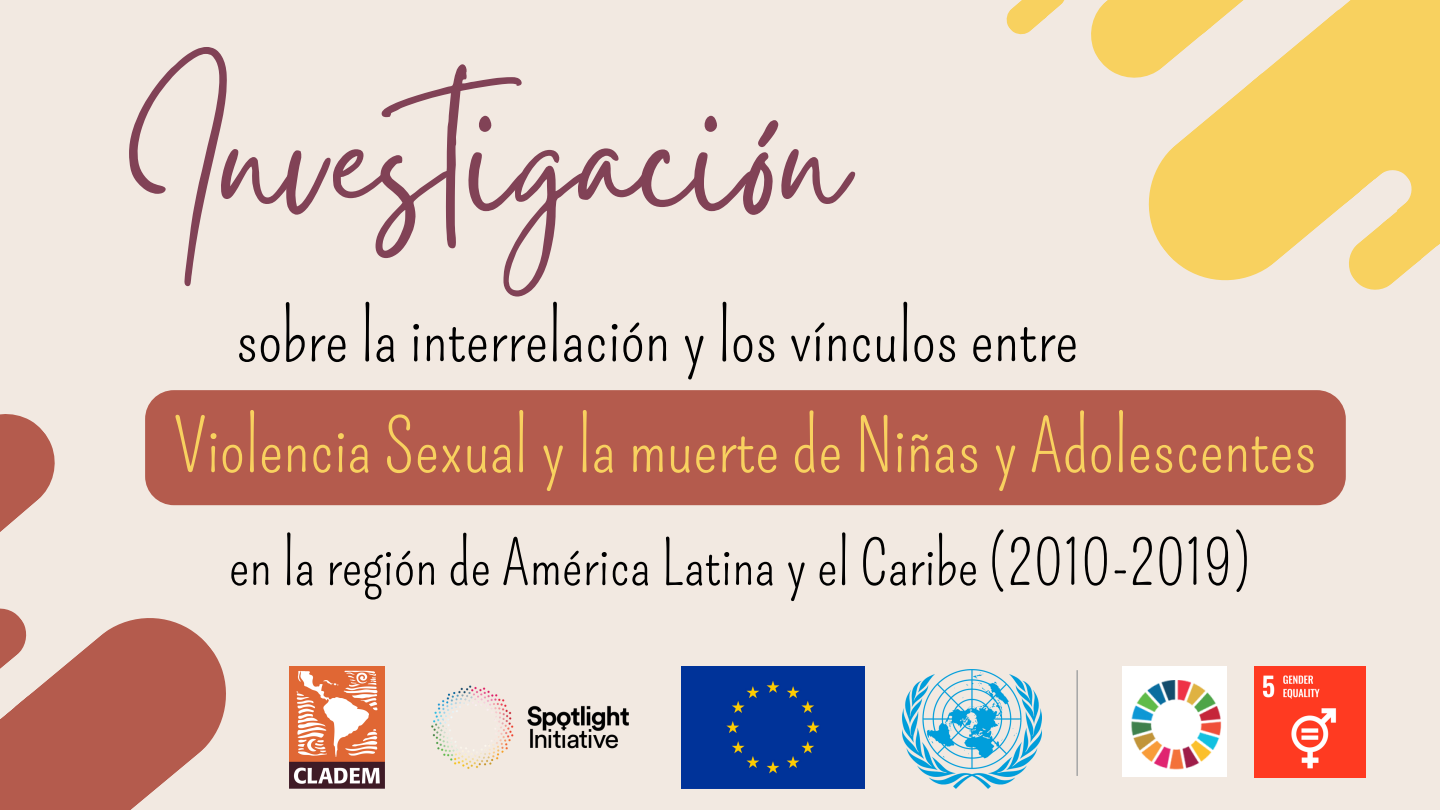
<style>
.page{position:relative;width:1440px;height:810px;background:#f2e9e1}
.page>*{position:absolute;margin:0;border:0;box-sizing:border-box;transform-origin:0 0}
.t1{font:217.2px "Gistesy";color:#814256}
.t2{font:72px "Pompiere";color:#f8d15f}
.t3{font:69px "Pompiere";color:#000}
.t4{font:61px "Pompiere";color:#000}
</style>
<div class="page">
<svg style="left:1271px;top:0;width:169px;height:290px"></svg>
<svg style="left:1148px;top:73px;width:213px;height:217px;fill:#f8d15f"></svg>
<svg style="left:1006px;top:0;width:249px;height:96px"></svg>
<svg style="left:0;top:608px;width:302px;height:202px"></svg>
<svg style="left:14px;top:608px;width:244px;height:202px;fill:#b45b4d"></svg>
<svg style="left:0;top:414px;width:55px;height:118px"></svg>
<img style="left:431px;top:685px;width:198px;height:84px">
<img style="left:289px;top:667px;width:95px;height:121px">
<div style="left:681px;top:667px;width:183px;height:121px;background:#039"></div>
<img style="left:902px;top:670px;width:140px;height:118px">
<img style="left:1123px;top:667px;width:104px;height:109px">
<img style="left:1255px;top:667px;width:111px;height:111px">
<div style="left:145px;top:390px;width:1201px;height:115px;background:#b45b4d"></div>
<hr style="left:1076px;top:670px;width:2px;height:106px;background:#a6a6a6">
<h1 class="t1" style="left:118px;top:8px;width:730px">Investigación</h1>
<p class="t3" style="left:236px;top:297px;width:844px">sobre la interrelación y los vínculos entre</p>
<p class="t2" style="left:174px;top:405px;width:1144px">Violencia Sexual y la muerte de Niñas y Adolescentes</p>
<p class="t4" style="left:229px;top:528px;width:1023px">en la región de América Latina y el Caribe (2010-2019)</p>
</div>
